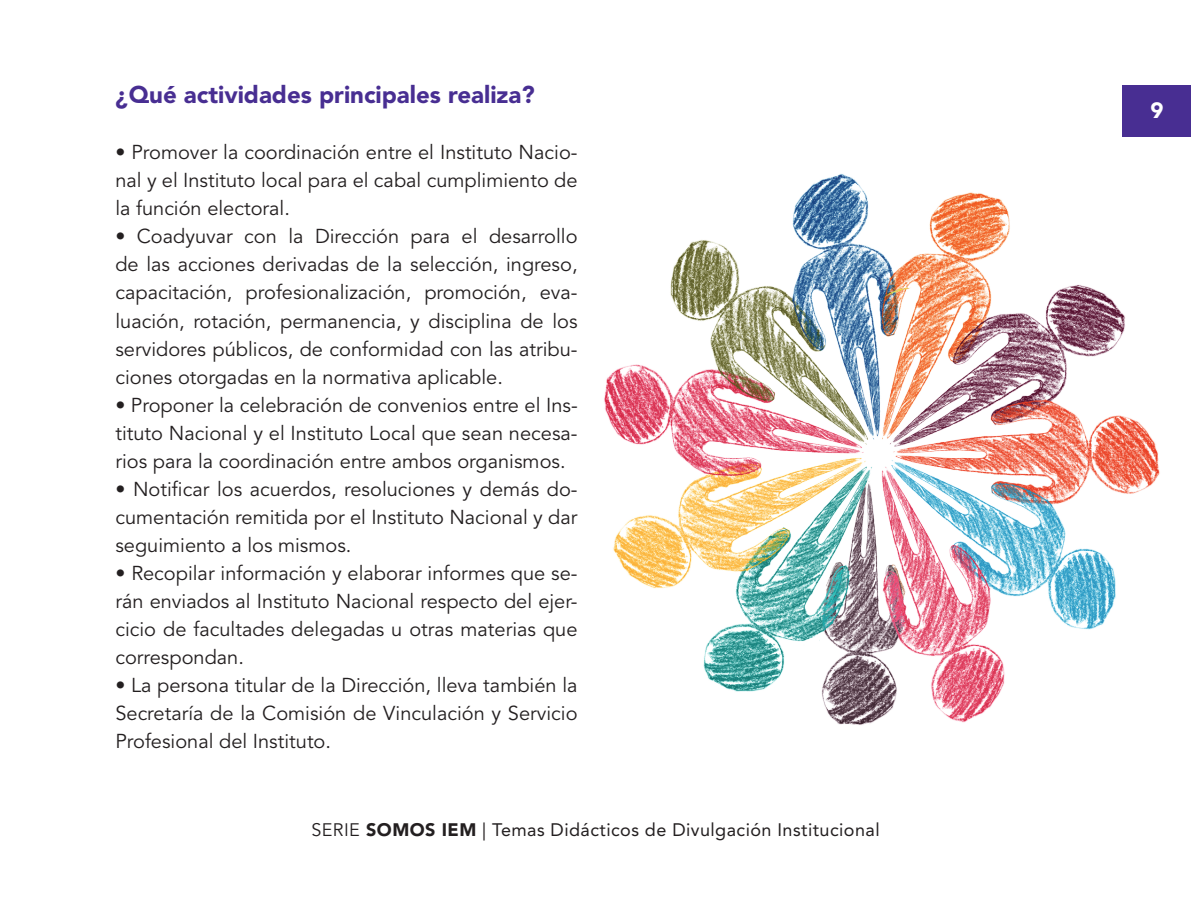
<style>
.page{position:relative;width:1191px;height:908px;background:#fff}
.page>*{position:absolute;margin:0;border:0;box-sizing:border-box;transform-origin:0 0}
.t1{font:900 24px "Avenir LT Std";color:#482e92}
.t2{font:900 22px "Avenir LT Std";color:#fff}
.t3{font:20px/28px "Avenir LT Std";color:#231f20;text-align:justify}
.t4{font:18px "Avenir LT Std";letter-spacing:.025em;color:#231f20}
.s1{font-style:inherit}
.s2{font-weight:900}
</style>
<div class="page">
<div style="left:1123px;top:85px;width:68px;height:51px;background:#482e92"></div>
<img style="left:604px;top:174px;width:556px;height:551px">
<p class="t1" style="left:115px;top:80px;width:421px">¿Qué actividades principales realiza?</p>
<p class="t3" style="left:115px;top:139px;width:463px">• Promover la coordinación entre el Instituto Nacio&shy;nal y el Instituto local para el cabal cumplimiento de la función electoral.</p>
<p class="t3" style="left:115px;top:223px;width:464px">• Coadyuvar con la Dirección para el desarrollo de las acciones derivadas de la selección, ingreso, capacitación, profesionalización, promoción, eva&shy;luación, rotación, permanencia, y disciplina de los servidores públicos, de conformidad con las atribu&shy;ciones otorgadas en la normativa aplicable.</p>
<p class="t3" style="left:115px;top:391px;width:464px">• Proponer la celebración de convenios entre el Ins&shy;tituto Nacional y el Instituto Local que sean necesa&shy;rios para la coordinación entre ambos organismos.</p>
<p class="t3" style="left:115px;top:475px;width:464px">• Notificar los acuerdos, resoluciones y demás do&shy;cumentación remitida por el Instituto Nacional y dar seguimiento a los mismos.</p>
<p class="t3" style="left:115px;top:559px;width:463px">• Recopilar información y elaborar informes que se&shy;rán enviados al Instituto Nacional respecto del ejer&shy;cicio de facultades delegadas u otras materias que correspondan.</p>
<p class="t3" style="left:115px;top:671px;width:463px">• La persona titular de la Dirección, lleva también la Secretaría de la Comisión de Vinculación y Servicio Profesional del Instituto.</p>
<p class="t4" style="left:311px;top:819px;width:570px"><span class="s1">SERIE</span> <span class="s2">SOMOS IEM</span> | Temas Didácticos de Divulgación Institucional</p>
<p class="t2" style="left:1150px;top:96px;width:15px">9</p>
</div>
